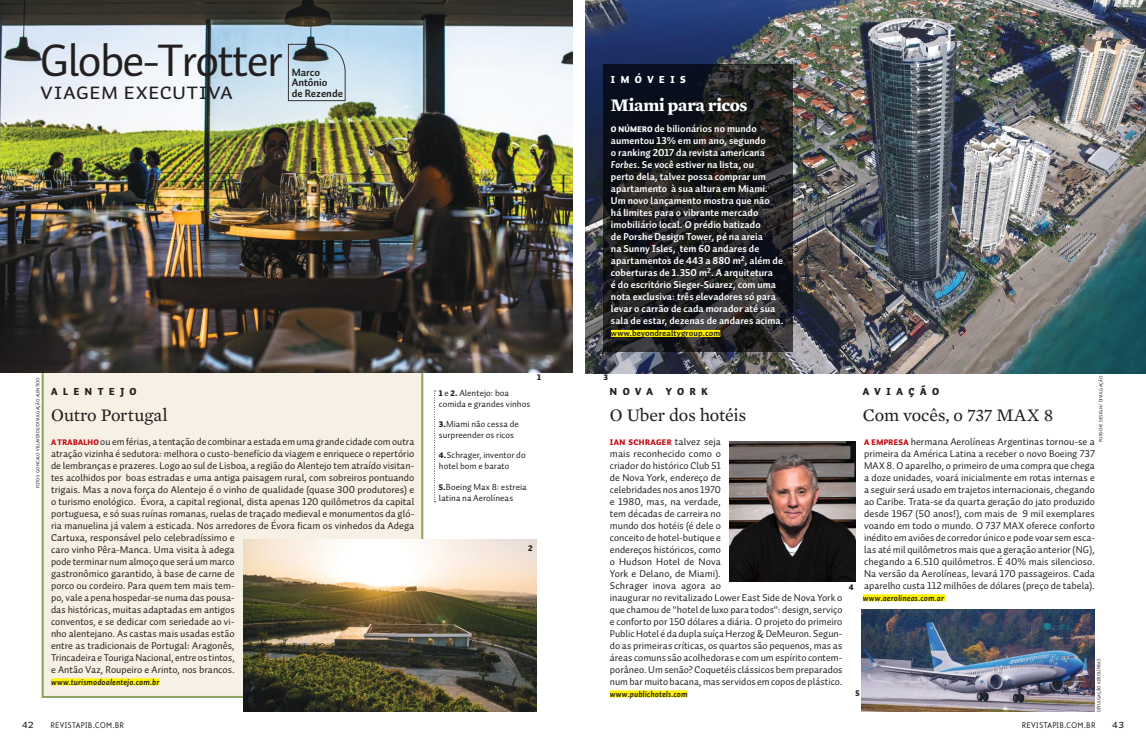
<style>
.page{position:relative;width:1146px;height:755px;background:#fff}
.page>*{position:absolute;margin:0;border:0;box-sizing:border-box;transform-origin:0 0}
.t1{font:46.1px "Auto 1 Regular LF";letter-spacing:-.035em;color:#241f1f}
.t2{font:24.1px "Auto 1 Regular SC";letter-spacing:-.005em;color:#241f1f}
.t3{font:18px "Mercury Text G2";letter-spacing:-.01em;color:#241f1f}
.t4{font:700 18px "Mercury Text G2";letter-spacing:-.015em;color:#fff}
.t5{font:12px "Auto 1 Regular SC";color:#241f1f}
.t6{font:10.6px/10.5px "Auto 1 Bold LF";color:#241f1f}
.t7{font:10px/12px "Auto 1 Regular LF";color:#241f1f}
.t8{font:10px/12px "Auto 1 Bold LF";letter-spacing:.005em;color:#fff}
.t9{font:10px "Auto 1 Black LF";letter-spacing:.555em;color:#241f1f}
.t10{font:10px "Auto 1 Black LF";letter-spacing:.555em;color:#fff}
.t11{font:9px/10.8px "Auto 1 Regular LF";letter-spacing:.005em;color:#241f1f}
.t12{font:9px "Mercury";letter-spacing:.02em;color:#241f1f}
.t13{font:8.5px "Auto 1 Bold Italic LF";letter-spacing:.015em;color:#241f1f}
.t14{font:8.5px "Auto 1 Bold LF";letter-spacing:.015em;color:#241f1f}
.t15{font:8px "Auto 1 Black LF";letter-spacing:.045em;color:#c60e16}
.t16{font:8px "Auto 1 Black LF";color:#241f1f}
.t17{font:5px "Mercury";color:#241f1f}
.s1{font-family:"Auto 1 Black LF";font-size:8px}
.s2{font-family:"Auto 1 Bold Italic LF"}
.s3{font-family:"Auto 1 Black LF";font-size:8px;color:#c60e16}
.s4{font-family:"Auto 1 Regular LF";font-size:10px;color:#241f1f}
</style>
<div class="page">
<div style="left:42px;top:359px;width:381px;height:338px;background:#f6f0e5;border:2px solid #8ea260"></div>
<img style="left:0;top:0;width:573px;height:372px">
<div style="left:51px;top:678px;width:108px;height:7px;background:#fff300"></div>
<div style="left:609px;top:690px;width:78px;height:7px;background:#fff300"></div>
<svg style="left:287px;top:43px;width:59px;height:59px;background:#afc1cc"></svg>
<svg style="left:434px;top:390px;width:1px;height:112px"></svg>
<img style="left:243px;top:539px;width:293px;height:172px">
<img style="left:585px;top:0;width:560px;height:373px">
<svg style="left:603px;top:64px;width:189px;height:287px;background:#1d1d20"></svg>
<div style="left:610px;top:330px;width:110px;height:6px;background:#fff300"></div>
<img style="left:729px;top:441px;width:126px;height:140px">
<svg style="left:862px;top:594px;width:83px;height:6px"></svg>
<img style="left:861px;top:609px;width:233px;height:102px">
<h1 class="t1" style="left:40px;top:32px;width:244px">Globe-Trotter</h1>
<h2 class="t2" style="left:40px;top:81px;width:194px">Viagem executiva</h2>
<p class="t6" style="left:291px;top:66px;width:53px">Marco<br>Antônio<br>de Rezende</p>
<p class="t10" style="left:611px;top:73px;width:76px">IMÓVEIS</p>
<h3 class="t4" style="left:610px;top:93px;width:138px">Miami para ricos</h3>
<p class="t8" style="left:610px;top:122px;width:174px"><span class="s1">O NÚMERO</span> de bilionários no mundo aumentou 13% em um ano, segundo<br>o ranking 2017 da revista americana <span class="s2">Forbes</span>. Se você estiver na lista, ou<br>perto dela, talvez possa comprar um apartamento à sua altura em Miami.<br>Um novo lançamento mostra que não<br>há limites para o vibrante mercado imobiliário local. O prédio batizado<br>de Porshe Design Tower, pé na areia<br>na Sunny Isles, tem 60 andares de apartamentos de 443 a 880 m<sup>2</sup>, além de coberturas de 1.350 m<sup>2</sup>. A arquitetura<br>é do escritório Sieger-Suarez, com uma nota exclusiva: três elevadores só para levar o carrão de cada morador até sua sala de estar, dezenas de andares acima.</p>
<p class="t14" style="left:610px;top:328px;width:111px">www.beyondrealtygroup.com</p>
<p class="t17" style="left:35px;top:488px;width:112px;rotate:-90deg">FOTOS GONCALO VILLAVERDE/DIVULGAÇÃO ALENTEJO</p>
<p class="t9" style="left:51px;top:385px;width:87px">ALENTEJO</p>
<h3 class="t3" style="left:51px;top:403px;width:118px">Outro Portugal</h3>
<p class="t7" style="left:51px;top:434px;width:364px"><span class="s3">A TRABALHO</span> ou em férias, a tentação de combinar a estada em uma grande cidade com outra atração vizinha é sedutora: melhora o custo-benefício da viagem e enriquece o repertório de lembranças e prazeres. Logo ao sul de Lisboa, a região do Alentejo tem atraído visitan&shy;tes acolhidos por boas estradas e uma antiga paisagem rural, com sobreiros pontuando trigais. Mas a nova força do Alentejo é o vinho de qualidade (quase 300 produtores) e o turismo enológico. Évora, a capital regional, dista apenas 120 quilômetros da capital portuguesa, e só suas ruínas romanas, ruelas de traçado medieval e monumentos da gló&shy;ria manuelina já valem a esticada. Nos arredores de Évora ficam os vinhedos da Adega Cartuxa, responsável pelo celebradíssimo e<br>caro vinho Pêra-Manca. Uma visita à adega<br>pode terminar num almoço que será um marco<br>gastronômico garantido, à base de carne de<br>porco ou cordeiro. Para quem tem mais tem-<br>po, vale a pena hospedar-se numa das pousa-<br>das históricas, muitas adaptadas em antigos<br>conventos, e se dedicar com seriedade ao vi-<br>nho alentejano. As castas mais usadas estão<br>entre as tradicionais de Portugal: Aragonês,<br>Trincadeira e Touriga Nacional, entre os tintos,<br>e Antão Vaz, Roupeiro e Arinto, nos brancos.</p>
<p class="t13" style="left:51px;top:676px;width:110px">www.turismodoalentejo.com.br</p>
<p class="t16" style="left:537px;top:372px;width:5px">1</p>
<p class="t16" style="left:603px;top:372px;width:6px">3</p>
<p class="t17" style="left:1097px;top:441px;width:68px;rotate:-90deg">PORSCHE DESIGN/ DIVULGAÇÃO</p>
<p class="t9" style="left:862px;top:385px;width:78px">AVIAÇÃO</p>
<h3 class="t3" style="left:862px;top:403px;width:192px">Com vocês, o 737 MAX 8</h3>
<p class="t7" style="left:864px;top:434px;width:232px;text-align:justify"><span class="s3">A EMPRESA</span> hermana Aerolíneas Argentinas tornou-se a primeira da América Latina a receber o novo Boeing 737<br>MAX 8. O aparelho, o primeiro de uma compra que chega a doze unidades, voará inicialmente em rotas internas e a seguir será usado em trajetos internacionais, chegando ao Caribe. Trata-se da quarta geração do jato produzido desde 1967 (50 anos!), com mais de 9 mil exemplares voando em todo o mundo. O 737 MAX oferece conforto inédito em aviões de corredor único e pode voar sem esca&shy;las até mil quilômetros mais que a geração anterior (NG), chegando a 6.510 quilômetros. É 40% mais silencioso.<br>Na versão da Aerolíneas, levará 170 passageiros. Cada aparelho custa 112 milhões de dólares (preço de tabela).</p>
<p class="t13" style="left:862px;top:592px;width:83px">www.aerolineas.com.ar</p>
<p class="t9" style="left:610px;top:385px;width:45px">NOVA</p>
<p class="t9" style="left:665px;top:385px;width:43px">YORK</p>
<h3 class="t3" style="left:609px;top:403px;width:138px">O Uber dos hotéis</h3>
<p class="t15" style="left:610px;top:436px;width:112px">IAN SCHRAGER <span class="s4">talvez seja</span></p>
<p class="t7" style="left:609px;top:446px;width:234px">mais reconhecido como o<br>criador do histórico Club 51<br>de Nova York, endereço de<br>celebridades nos anos 1970<br>e 1980, mas, na verdade,<br>tem décadas de carreira no<br>mundo dos hotéis (é dele o<br>conceito de hotel-butique e<br>endereços históricos, como<br>o Hudson Hotel de Nova<br>York e Delano, de Miami).<br>Schrager inova agora ao<br>inaugurar no revitalizado Lower East Side de Nova York o que chamou de "hotel de luxo para todos": design, serviço e conforto por 150 dólares a diária. O projeto do primeiro Public Hotel é da dupla suíça Herzog &amp; DeMeuron. Segun&shy;do as primeiras críticas, os quartos são pequenos, mas as áreas comuns são acolhedoras e com um espírito contem&shy;porâneo. Um senão? Coquetéis clássicos bem preparados num bar muito bacana, mas servidos em copos de plástico.</p>
<p class="t13" style="left:609px;top:688px;width:79px">www.publichotels.com</p>
<p class="t11" style="left:439px;top:387px;width:93px"><span class="s1">1</span> e <span class="s1">2.</span> Alentejo: boa comida e grandes vinhos</p>
<p class="t11" style="left:439px;top:418px;width:81px"><span class="s1">3.</span>Miami não cessa de surpreender os ricos</p>
<p class="t11" style="left:439px;top:449px;width:88px"><span class="s1">4.</span>Schrager, inventor do hotel bom e barato</p>
<p class="t11" style="left:439px;top:480px;width:89px"><span class="s1">5.</span>Boeing Max 8: estreia latina na Aerolíneas</p>
<p class="t16" style="left:528px;top:543px;width:6px">2</p>
<p class="t16" style="left:848px;top:581px;width:6px">4</p>
<p class="t17" style="left:1095px;top:711px;width:54px;rotate:-90deg">DIVULGAÇÃO AEROLINEAS</p>
<p class="t16" style="left:855px;top:687px;width:6px">5</p>
<p class="t5" style="left:22px;top:718px;width:14px">42</p>
<p class="t12" style="left:50px;top:719px;width:75px">REVISTAPIB.COM.BR</p>
<p class="t12" style="left:1021px;top:719px;width:75px">REVISTAPIB.COM.BR</p>
<p class="t5" style="left:1111px;top:718px;width:14px">43</p>
</div>
